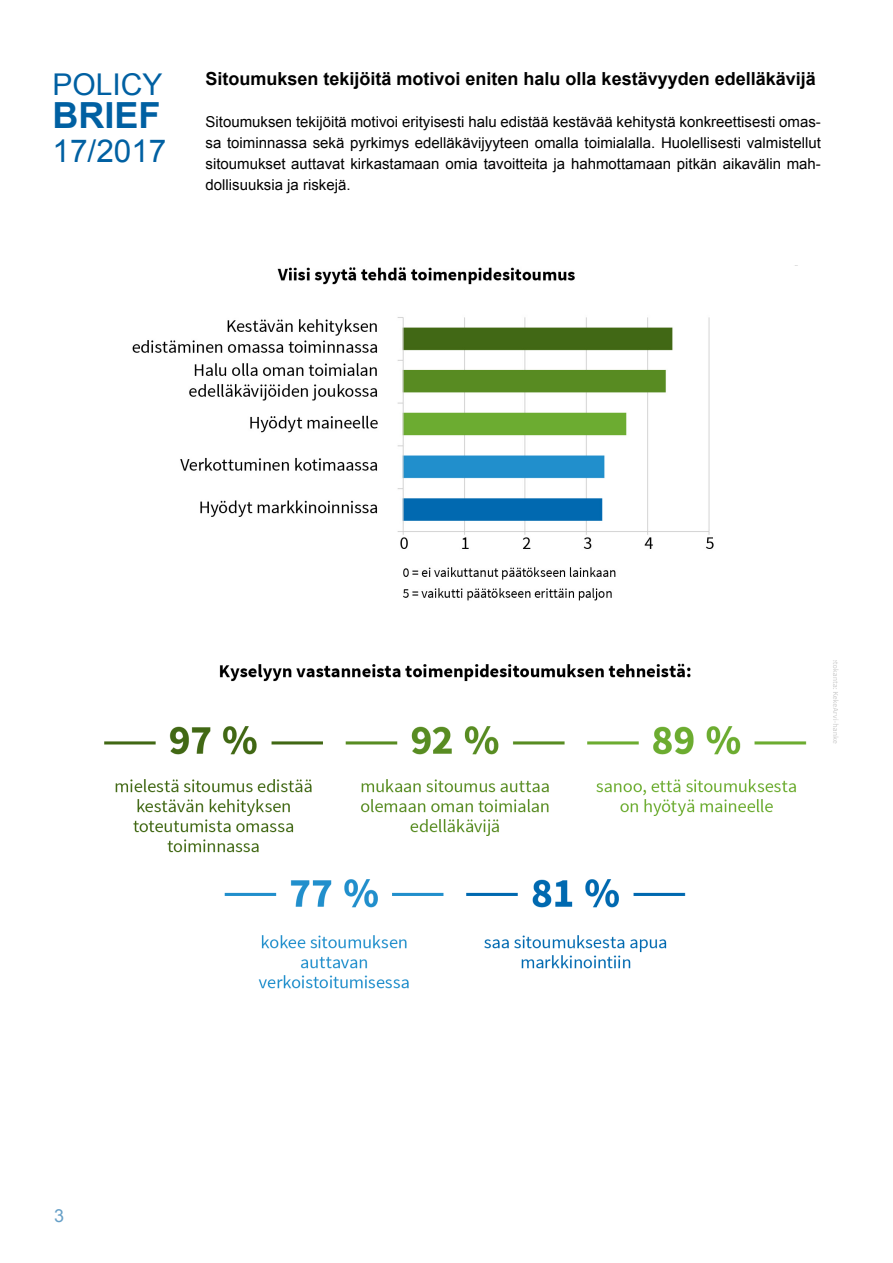
<style>
.page{position:relative;width:893px;height:1263px;background:#fff}
.page>*{position:absolute;margin:0;border:0;box-sizing:border-box;transform-origin:0 0}
.t1{font:700 36px "Arial";color:#0060a2}
.t2{font:31.5px "Arial";color:#0060a2}
.t3{font:30px "Arial";color:#0060a2}
.t4{font:700 18px "Arial";color:#000}
.t5{font:18px "Arial";color:#0060a2}
.t6{font:15px/21px "Arial";color:#000;text-align:justify}
</style>
<div class="page">
<img style="left:104px;top:660px;width:735px;height:329px">
<img style="left:132px;top:267px;width:582px;height:334px">
<div style="left:79px;top:563px;width:113px;height:54px;background:#fff"></div>
<div style="left:827px;top:800px;width:20px;height:83px;background:#fff"></div>
<h3 class="t3" style="left:52px;top:64px;width:112px">POLICY</h3>
<h1 class="t1" style="left:52px;top:91px;width:109px">BRIEF</h1>
<h2 class="t2" style="left:53px;top:130px;width:115px">17/2017</h2>
<p class="t4" style="left:206px;top:67px;width:612px">Sitoumuksen tekijöitä motivoi eniten halu olla kestävyyden edelläkävijä</p>
<p class="t6" style="left:206px;top:111px;width:617px">Sitoumuksen tekijöitä motivoi erityisesti halu edistää kestävää kehitystä konkreettisesti omas&shy;sa toiminnassa sekä pyrkimys edelläkävijyyteen omalla toimialalla. Huolellisesti valmistellut sitoumukset auttavat kirkastamaan omia tavoitteita ja hahmottamaan pitkän aikavälin mah&shy;dollisuuksia ja riskejä.</p>
<p class="t5" style="left:54px;top:1204px;width:12px">3</p>
</div>
